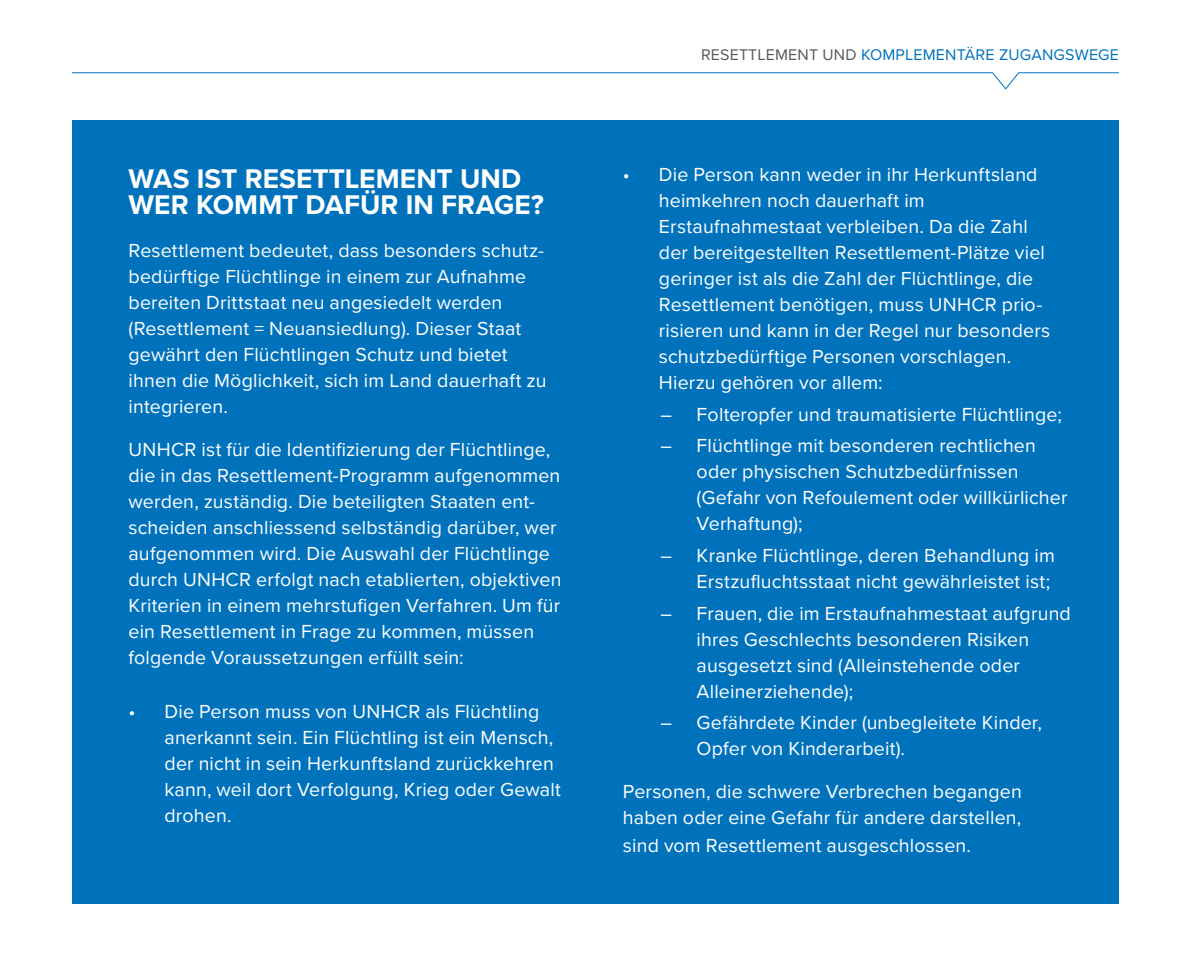
<style>
.page{position:relative;width:1191px;height:964px;background:#fff}
.page>*{position:absolute;margin:0;border:0;box-sizing:border-box;transform-origin:0 0}
.t1{font:700 28px/26px "Proxima Nova";letter-spacing:.005em;color:#fff}
.t2{font:19.6px/26px "Proxima Nova";letter-spacing:.01em;color:#fff}
.t3{font:16px "Proxima Nova";letter-spacing:.01em;color:#0072bc}
.s1{color:#57585a}
</style>
<div class="page">
<div style="left:72px;top:120px;width:1047px;height:784px;background:#0072bc"></div>
<svg style="left:72px;top:72px;width:1047px;height:18px"></svg>
<p class="t1" style="left:129px;top:165px;width:417px">WAS IST RESETTLEMENT UND<br>WER KOMMT DAFÜR IN FRAGE?</p>
<p class="t2" style="left:129px;top:236px;width:419px">Resettlement bedeutet, dass besonders schutz&shy;bedürftige Flüchtlinge in einem zur Aufnahme bereiten Drittstaat neu angesiedelt werden (Resettlement = Neuansiedlung). Dieser Staat gewährt den Flüchtlingen Schutz und bietet ihnen die Möglichkeit, sich im Land dauerhaft zu integrieren.</p>
<p class="t2" style="left:129px;top:435px;width:434px">UNHCR ist für die Identifizierung der Flüchtlinge, die in das Resettlement-Programm aufgenommen werden, zuständig. Die beteiligten Staaten ent&shy;scheiden anschliessend selbständig darüber, wer aufgenommen wird. Die Auswahl der Flüchtlinge durch UNHCR erfolgt nach etablierten, objektiven Kriterien in einem mehrstufigen Verfahren. Um für ein Resettlement in Frage zu kommen, müssen folgende Voraussetzungen erfüllt sein:</p>
<p class="t2" style="left:165px;top:697px;width:398px;text-indent:-36px">• Die Person muss von UNHCR als Flüchtling anerkannt sein. Ein Flüchtling ist ein Mensch, der nicht in sein Herkunftsland zurückkehren kann, weil dort Verfolgung, Krieg oder Gewalt drohen.</p>
<p class="t3" style="left:701px;top:42px;width:419px"><span class="s1">RESETTLEMENT UND</span> KOMPLEMENTÄRE ZUGANGSWEGE</p>
<p class="t2" style="left:659px;top:160px;width:393px;text-indent:-36px">• Die Person kann weder in ihr Herkunftsland heimkehren noch dauerhaft im Erstaufnahmestaat verbleiben. Da die Zahl der bereitgestellten Resettlement-Plätze viel geringer ist als die Zahl der Flüchtlinge, die Resettlement benötigen, muss UNHCR prio&shy;risieren und kann in der Regel nur besonders schutzbedürftige Personen vorschlagen.<br>Hierzu gehören vor allem:</p>
<p class="t2" style="left:660px;top:400px;width:403px">― Folteropfer und traumatisierte Flüchtlinge;</p>
<p class="t2" style="left:696px;top:432px;width:372px;text-indent:-36px">― Flüchtlinge mit besonderen rechtlichen oder physischen Schutzbedürfnissen (Gefahr von Refoulement oder willkürlicher Verhaftung);</p>
<p class="t2" style="left:660px;top:541px;width:396px;text-align:right">― Kranke Flüchtlinge, deren Behandlung im<br>Erstzufluchtsstaat nicht gewährleistet ist;</p>
<p class="t2" style="left:696px;top:599px;width:376px;text-indent:-36px">― Frauen, die im Erstaufnahmestaat aufgrund ihres Geschlechts besonderen Risiken ausgesetzt sind (Alleinstehende oder Alleinerziehende);</p>
<p class="t2" style="left:696px;top:709px;width:347px;text-indent:-36px">― Gefährdete Kinder (unbegleitete Kinder,<br>Opfer von Kinderarbeit).</p>
<p class="t2" style="left:623px;top:778px;width:400px">Personen, die schwere Verbrechen begangen haben oder eine Gefahr für andere darstellen,</p>
<p class="t2" style="left:623px;top:832px;width:350px">sind vom Resettlement ausgeschlossen.</p>
</div>
